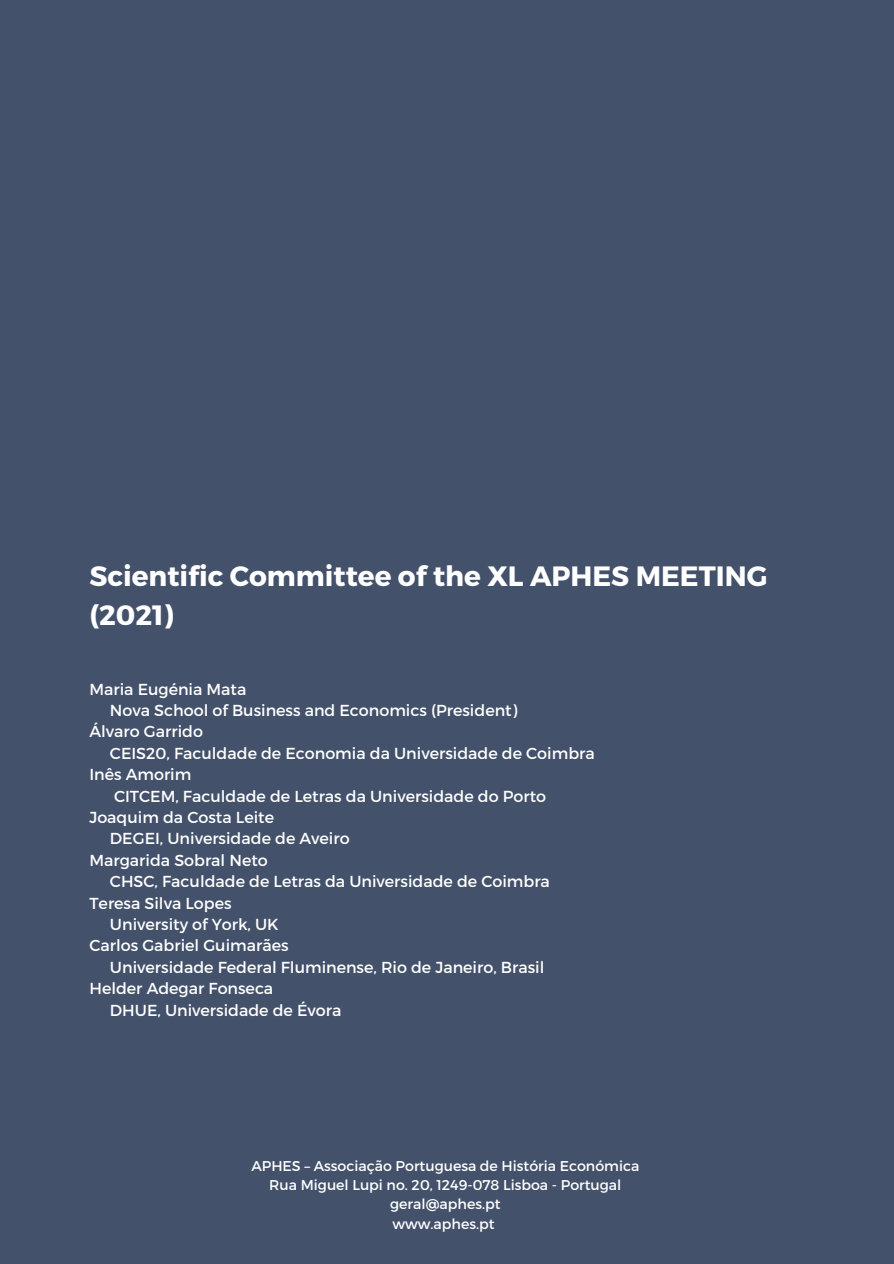
<style>
.page{position:relative;width:894px;height:1264px;background:#fff}
.page>*{position:absolute;margin:0;border:0;box-sizing:border-box;transform-origin:0 0}
.t1{font:700 27.9px/38.2px "Montserrat";color:#fff}
.t2{font:15.9px "Montserrat";color:#fff}
.t3{font:14.1px "Montserrat";color:#fff}
</style>
<div class="page">
<div style="left:0;top:0;width:893px;height:1263px;background:#43516b"></div>
<p class="t1" style="left:89px;top:556px;width:679px">Scientific Committee of the XL APHES MEETING (2021)</p>
<p class="t2" style="left:89px;top:678px;width:158px">Maria Eugénia Mata</p>
<p class="t2" style="left:110px;top:700px;width:408px">Nova School of Business and Economics (President)</p>
<p class="t2" style="left:89px;top:721px;width:115px">Álvaro Garrido</p>
<p class="t2" style="left:110px;top:742px;width:486px">CEIS20, Faculdade de Economia da Universidade de Coimbra</p>
<p class="t2" style="left:89px;top:764px;width:103px">Inês Amorim</p>
<p class="t2" style="left:114px;top:785px;width:433px">CITCEM, Faculdade de Letras da Universidade do Porto</p>
<p class="t2" style="left:89px;top:807px;width:186px">Joaquim da Costa Leite</p>
<p class="t2" style="left:110px;top:828px;width:241px">DEGEI, Universidade de Aveiro</p>
<p class="t2" style="left:89px;top:849px;width:180px">Margarida Sobral Neto</p>
<p class="t2" style="left:110px;top:871px;width:441px">CHSC, Faculdade de Letras da Universidade de Coimbra</p>
<p class="t2" style="left:89px;top:892px;width:144px">Teresa Silva Lopes</p>
<p class="t2" style="left:110px;top:914px;width:170px">University of York, UK</p>
<p class="t2" style="left:89px;top:935px;width:200px">Carlos Gabriel Guimarães</p>
<p class="t2" style="left:110px;top:956px;width:436px">Universidade Federal Fluminense, Rio de Janeiro, Brasil</p>
<p class="t2" style="left:89px;top:978px;width:185px">Helder Adegar Fonseca</p>
<p class="t2" style="left:110px;top:999px;width:233px">DHUE, Universidade de Évora</p>
<p class="t3" style="left:251px;top:1156px;width:389px">APHES – Associação Portuguesa de História Económica</p>
<p class="t3" style="left:269px;top:1175px;width:353px">Rua Miguel Lupi no. 20, 1249-078 Lisboa - Portugal</p>
<p class="t3" style="left:390px;top:1195px;width:112px">geral@aphes.pt</p>
<p class="t3" style="left:392px;top:1214px;width:103px">www.aphes.pt</p>
</div>
